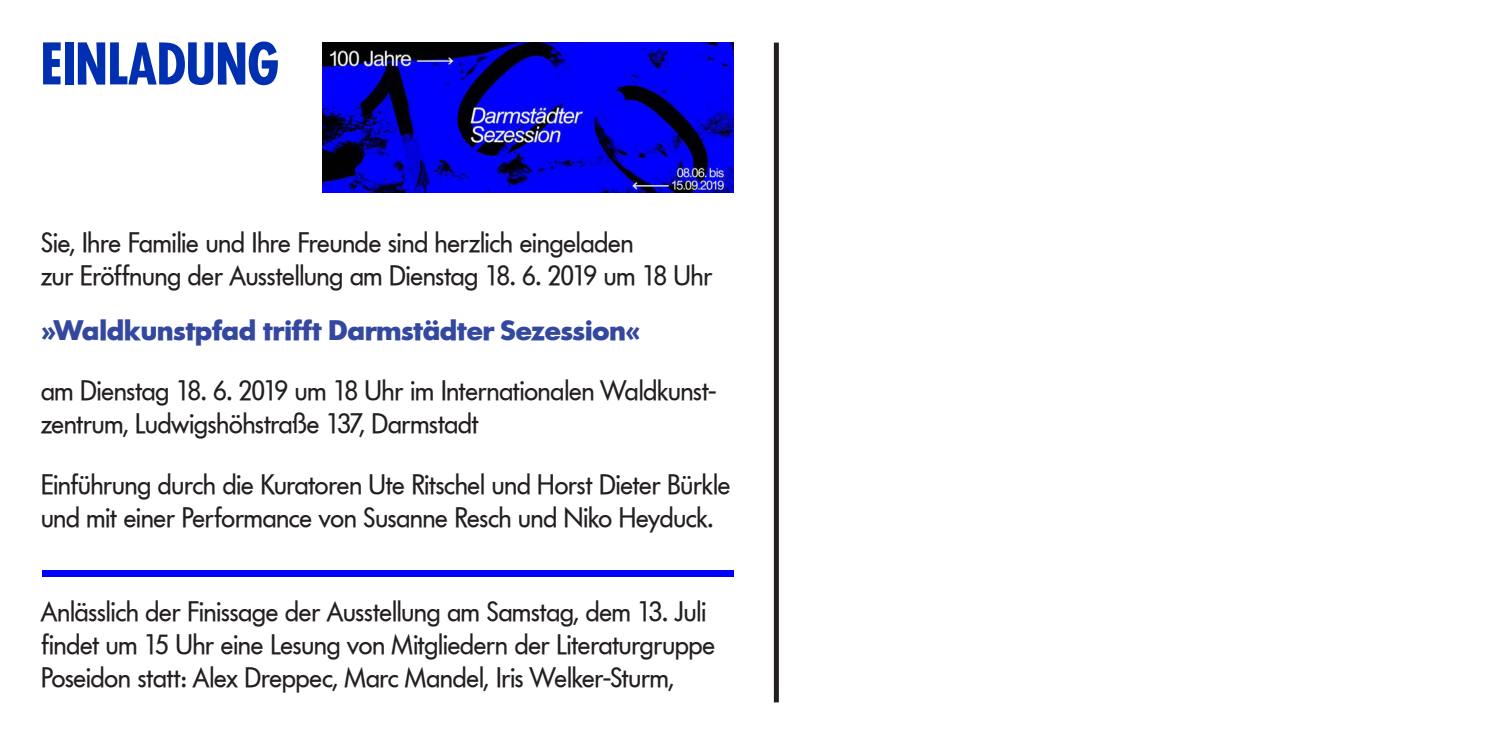
<style>
.page{position:relative;width:1489px;height:745px;background:#fff}
.page>*{position:absolute;margin:0;border:0;box-sizing:border-box;transform-origin:0 0}
.t1{font:60px "Futon Condensed Normal";letter-spacing:.01em;color:#002fb0}
.t2{font:27.5px/33px "Futon Normal";color:#231f20}
.t3{font:700 27.5px "Futon";color:#33489e}
</style>
<div class="page">
<div style="left:773px;top:43px;width:5px;height:659px;background:#231f20"></div>
<img style="left:322px;top:43px;width:411px;height:150px">
<div style="left:43px;top:569px;width:690px;height:6px;background:#0000fe"></div>
<h1 class="t1" style="left:41px;top:30px;width:240px">EINLADUNG</h1>
<p class="t2" style="left:41px;top:225px;width:672px">Sie, Ihre Familie und Ihre Freunde sind herzlich eingeladen<br>zur Eröffnung der Ausstellung am Dienstag 18. 6. 2019 um 18 Uhr</p>
<p class="t3" style="left:41px;top:314px;width:600px">»Waldkunstpfad trifft Darmstädter Sezession«</p>
<p class="t2" style="left:41px;top:374px;width:677px">am Dienstag 18. 6. 2019 um 18 Uhr im Internationalen Waldkunst&shy;zentrum, Ludwigshöhstraße 137, Darmstadt</p>
<p class="t2" style="left:41px;top:467px;width:690px">Einführung durch die Kuratoren Ute Ritschel und Horst Dieter Bürkle und mit einer Performance von Susanne Resch und Niko Heyduck.</p>
<p class="t2" style="left:41px;top:594px;width:675px">Anlässlich der Finissage der Ausstellung am Samstag, dem 13. Juli findet um 15 Uhr eine Lesung von Mitgliedern der Literaturgruppe<br>Poseidon statt: Alex Dreppec, Marc Mandel, Iris Welker-Sturm,</p>
</div>
